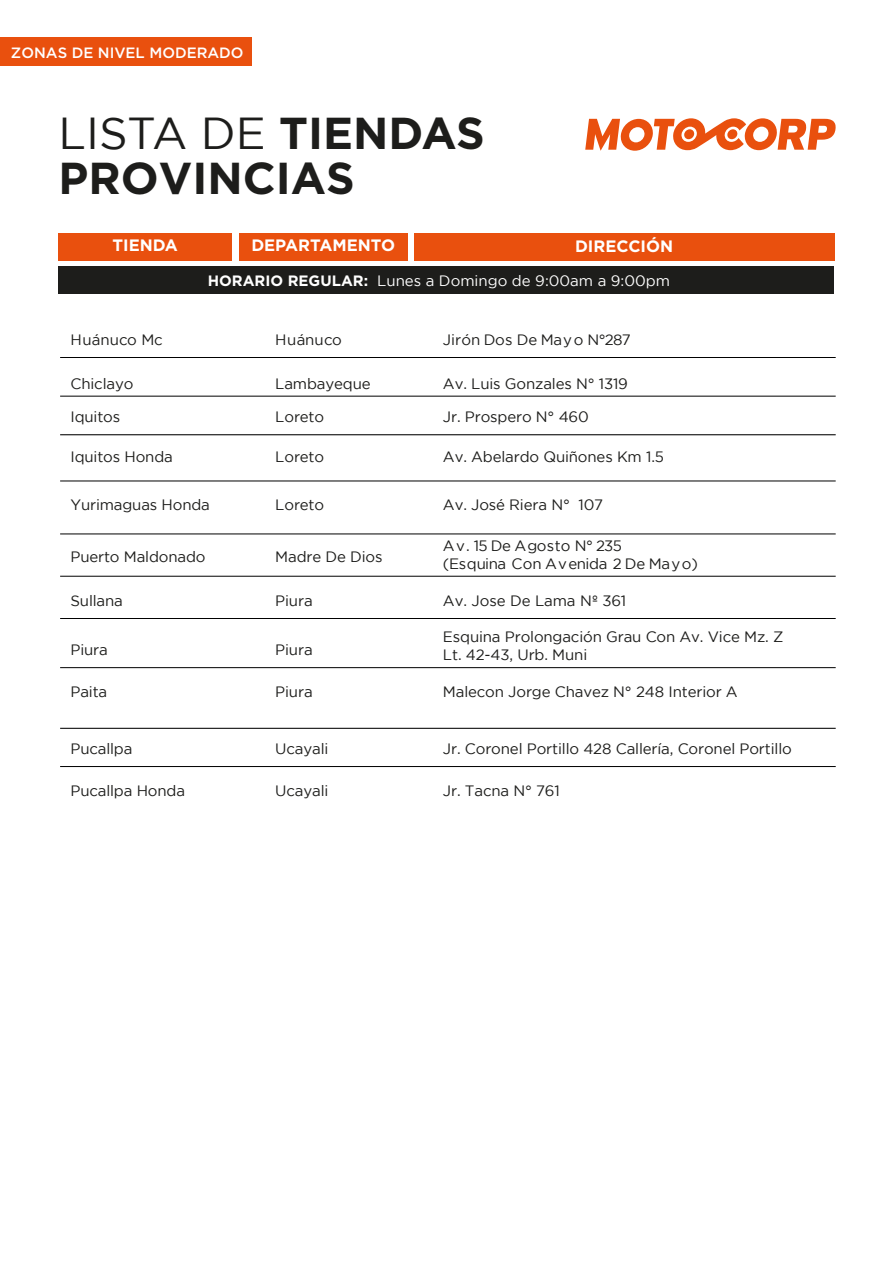
<style>
.page{position:relative;width:893px;height:1263px;background:#fff}
.page>*{position:absolute;margin:0;border:0;box-sizing:border-box;transform-origin:0 0}
.t1{font:700 44.7px/44.7px "Gotham";color:#1d1d1b}
.t2{font:700 16.5px "Gotham";color:#fff}
.t3{font:15px/18px "Gotham";letter-spacing:-.01em;color:#1d1d1b}
.t4{font:15px "Gotham";color:#fff}
.t5{font:500 15px "Gotham";color:#fff}
.t6{font:15px "Gotham";letter-spacing:.01em;color:#1d1d1b}
.t7{font:15px "Gotham";letter-spacing:.015em;color:#1d1d1b}
.s1{font-weight:400}
.s2{font-weight:700}
</style>
<div class="page">
<hr style="left:60px;top:434px;width:776px;height:1px;background:#010101">
<hr style="left:60px;top:766px;width:776px;height:1px;background:#010101">
<hr style="left:60px;top:728px;width:776px;height:1px;background:#010101">
<div style="left:59px;top:233px;width:173px;height:27px;background:#e9500e"></div>
<div style="left:239px;top:233px;width:168px;height:27px;background:#e9500e"></div>
<div style="left:414px;top:233px;width:420px;height:27px;background:#e9500e"></div>
<div style="left:59px;top:267px;width:775px;height:27px;background:#1d1d1b"></div>
<svg style="left:585px;top:118px;width:251px;height:33px"></svg>
<hr style="left:60px;top:357px;width:776px;height:1px;background:#010101">
<hr style="left:60px;top:396px;width:776px;height:1px;background:#010101">
<hr style="left:60px;top:534px;width:776px;height:1px;background:#010101">
<hr style="left:60px;top:576px;width:776px;height:1px;background:#010101">
<hr style="left:60px;top:481px;width:776px;height:1px;background:#010101">
<div style="left:0;top:37px;width:251px;height:29px;background:#e9500e"></div>
<hr style="left:60px;top:618px;width:776px;height:1px;background:#010101">
<hr style="left:60px;top:667px;width:776px;height:1px;background:#010101">
<p class="t5" style="left:11px;top:43px;width:234px">ZONAS DE NIVEL MODERADO</p>
<h1 class="t1" style="left:59px;top:111px;width:428px"><span class="s1">LISTA DE</span> TIENDAS<br>PROVINCIAS</h1>
<p class="t2" style="left:112px;top:234px;width:67px">TIENDA</p>
<p class="t2" style="left:251px;top:234px;width:145px">DEPARTAMENTO</p>
<p class="t2" style="left:575px;top:235px;width:100px">DIRECCIÓN</p>
<p class="t4" style="left:208px;top:272px;width:464px"><span class="s2">HORARIO REGULAR:</span> Lunes a Domingo de 9:00am a 9:00pm</p>
<p class="t6" style="left:70px;top:331px;width:94px">Huánuco Mc</p>
<p class="t7" style="left:275px;top:331px;width:68px">Huánuco</p>
<p class="t3" style="left:443px;top:330px;width:189px">Jirón Dos De Mayo N°287</p>
<p class="t3" style="left:70px;top:374px;width:64px">Chiclayo</p>
<p class="t3" style="left:275px;top:374px;width:97px">Lambayeque</p>
<p class="t3" style="left:443px;top:374px;width:187px">Av. Luis Gonzales N° 1319</p>
<p class="t3" style="left:70px;top:407px;width:51px">Iquitos</p>
<p class="t3" style="left:275px;top:407px;width:50px">Loreto</p>
<p class="t3" style="left:443px;top:407px;width:147px">Jr. Prospero N° 460</p>
<p class="t3" style="left:70px;top:448px;width:104px">Iquitos Honda</p>
<p class="t3" style="left:275px;top:448px;width:50px">Loreto</p>
<p class="t3" style="left:70px;top:495px;width:141px">Yurimaguas Honda</p>
<p class="t3" style="left:275px;top:495px;width:50px">Loreto</p>
<p class="t3" style="left:443px;top:495px;width:162px">Av. José Riera N° 107</p>
<p class="t3" style="left:443px;top:448px;width:223px">Av. Abelardo Quiñones Km 1.5</p>
<p class="t3" style="left:70px;top:547px;width:137px">Puerto Maldonado</p>
<p class="t3" style="left:275px;top:547px;width:109px">Madre De Dios</p>
<p class="t3" style="left:443px;top:537px;width:257px">Av. 15 De Agosto N° 235<br>(Esquina Con Avenida 2 De Mayo)</p>
<p class="t3" style="left:70px;top:591px;width:54px">Sullana</p>
<p class="t3" style="left:275px;top:591px;width:39px">Piura</p>
<p class="t3" style="left:443px;top:591px;width:185px">Av. Jose De Lama Nº 361</p>
<p class="t3" style="left:70px;top:640px;width:39px">Piura</p>
<p class="t3" style="left:275px;top:640px;width:39px">Piura</p>
<p class="t3" style="left:443px;top:627px;width:342px">Esquina Prolongación Grau Con Av. Vice Mz. Z<br>Lt. 42-43, Urb. Muni</p>
<p class="t3" style="left:70px;top:682px;width:38px">Paita</p>
<p class="t3" style="left:275px;top:682px;width:39px">Piura</p>
<p class="t3" style="left:443px;top:682px;width:296px">Malecon Jorge Chavez N° 248 Interior A</p>
<p class="t3" style="left:443px;top:739px;width:350px">Jr. Coronel Portillo 428 Callería, Coronel Portillo</p>
<p class="t3" style="left:70px;top:739px;width:63px">Pucallpa</p>
<p class="t3" style="left:275px;top:739px;width:55px">Ucayali</p>
<p class="t3" style="left:70px;top:782px;width:116px">Pucallpa Honda</p>
<p class="t3" style="left:275px;top:782px;width:55px">Ucayali</p>
<p class="t3" style="left:443px;top:782px;width:118px">Jr. Tacna N° 761</p>
</div>
